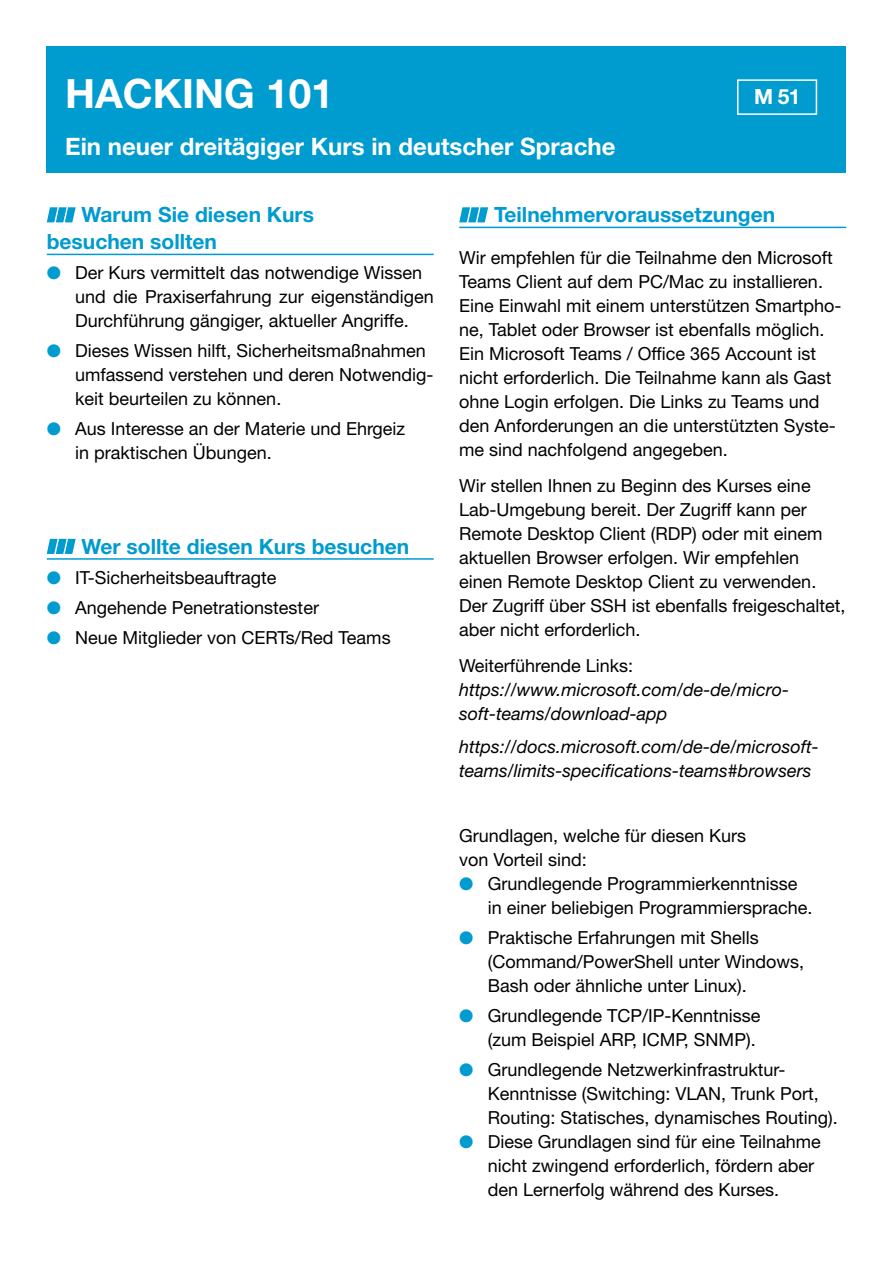
<style>
.page{position:relative;width:893px;height:1263px;background:#fff}
.page>*{position:absolute;margin:0;border:0;box-sizing:border-box;transform-origin:0 0}
.t1{font:700 40.5px "Helvetica Neue LT Std";color:#fff}
.t2{font:700 24px "Helvetica Neue LT Std";color:#fff}
.t3{font:700 21px/27px "Helvetica Neue LT Std";color:#009bcf}
.t4{font:700 21px "Helvetica Neue LT Std";color:#fff}
.t5{font:18px/24px "Helvetica Neue LT Std";color:#000}
.t6{font:italic 18px/24px "Helvetica Neue LT Std";color:#000}
.s1{color:#009bcf}
</style>
<div class="page">
<div style="left:47px;top:47px;width:799px;height:126px;background:#009bcf"></div>
<div style="left:737px;top:79px;width:80px;height:36px;border:2px solid #fff"></div>
<hr style="left:47px;top:254px;width:387px;height:1px;background:#009bcf">
<hr style="left:47px;top:558px;width:387px;height:2px;background:#009bcf">
<svg style="left:47px;top:207px;width:29px;height:15px"></svg>
<svg style="left:47px;top:539px;width:29px;height:15px"></svg>
<hr style="left:459px;top:227px;width:387px;height:1px;background:#009bcf">
<svg style="left:459px;top:207px;width:29px;height:15px"></svg>
<h1 class="t1" style="left:65px;top:69px;width:270px">HACKING 101</h1>
<h2 class="t2" style="left:65px;top:131px;width:552px">Ein neuer dreitägiger Kurs in deutscher Sprache</h2>
<p class="t4" style="left:754px;top:84px;width:48px">M 51</p>
<p class="t3" style="left:47px;top:201px;width:269px;text-indent:35px">Warum Sie diesen Kurs besuchen sollten</p>
<p class="t5" style="left:75px;top:261px;width:360px;text-indent:-28px"><span class="s1">●</span> Der Kurs vermittelt das notwendige Wissen und die Praxiserfahrung zur eigenständigen<br>Durchführung gängiger, aktueller Angriffe.</p>
<p class="t5" style="left:75px;top:339px;width:360px;text-indent:-28px"><span class="s1">●</span> Dieses Wissen hilft, Sicherheitsmaßnahmen umfassend verstehen und deren Notwendig&shy;keit beurteilen zu können.</p>
<p class="t5" style="left:75px;top:417px;width:331px;text-indent:-28px"><span class="s1">●</span> Aus Interesse an der Materie und Ehrgeiz in praktischen Übungen.</p>
<p class="t3" style="left:82px;top:532px;width:329px">Wer sollte diesen Kurs besuchen</p>
<p class="t5" style="left:47px;top:565px;width:231px"><span class="s1">●</span> IT-Sicherheitsbeauftragte</p>
<p class="t5" style="left:47px;top:595px;width:274px"><span class="s1">●</span> Angehende Penetrationstester</p>
<p class="t5" style="left:47px;top:625px;width:345px"><span class="s1">●</span> Neue Mitglieder von CERTs/Red Teams</p>
<p class="t3" style="left:494px;top:201px;width:283px">Teilnehmervoraussetzungen</p>
<p class="t5" style="left:459px;top:246px;width:384px">Wir empfehlen für die Teilnahme den Microsoft Teams Client auf dem PC/Mac zu installieren.<br>Eine Einwahl mit einem unterstützen Smartpho&shy;ne, Tablet oder Browser ist ebenfalls möglich.<br>Ein Microsoft Teams / Office 365 Account ist nicht erforderlich. Die Teilnahme kann als Gast ohne Login erfolgen. Die Links zu Teams und den Anforderungen an die unterstützten Syste&shy;me sind nachfolgend angegeben.</p>
<p class="t5" style="left:459px;top:474px;width:388px">Wir stellen Ihnen zu Beginn des Kurses eine Lab-Umgebung bereit. Der Zugriff kann per Remote Desktop Client (RDP) oder mit einem aktuellen Browser erfolgen. Wir empfehlen einen Remote Desktop Client zu verwenden.<br>Der Zugriff über SSH ist ebenfalls freigeschaltet, aber nicht erforderlich.</p>
<p class="t5" style="left:459px;top:654px;width:176px">Weiterführende Links:</p>
<p class="t6" style="left:459px;top:678px;width:331px">https://www.microsoft.com/de-de/micro&shy;soft-teams/download-app</p>
<p class="t6" style="left:459px;top:735px;width:361px">https://docs.microsoft.com/de-de/microsoft&shy;teams/limits-specifications-teams#browsers</p>
<p class="t5" style="left:459px;top:823px;width:289px">Grundlagen, welche für diesen Kurs von Vorteil sind:</p>
<p class="t5" style="left:488px;top:871px;width:326px;text-indent:-28px"><span class="s1">●</span> Grundlegende Programmierkenntnisse in einer beliebigen Programmiersprache.</p>
<p class="t5" style="left:488px;top:925px;width:318px;text-indent:-28px"><span class="s1">●</span> Praktische Erfahrungen mit Shells (Command/PowerShell unter Windows,<br>Bash oder ähnliche unter Linux).</p>
<p class="t5" style="left:459px;top:1003px;width:303px;text-align:right"><span class="s1">●</span> Grundlegende TCP/IP-Kenntnisse (zum Beispiel ARP, ICMP, SNMP).</p>
<p class="t5" style="left:488px;top:1057px;width:352px;text-indent:-28px"><span class="s1">●</span> Grundlegende Netzwerkinfrastruktur-<br>Kenntnisse (Switching: VLAN, Trunk Port,<br>Routing: Statisches, dynamisches Routing).</p>
<p class="t5" style="left:488px;top:1129px;width:335px;text-indent:-28px"><span class="s1">●</span> Diese Grundlagen sind für eine Teilnahme nicht zwingend erforderlich, fördern aber den Lernerfolg während des Kurses.</p>
</div>
